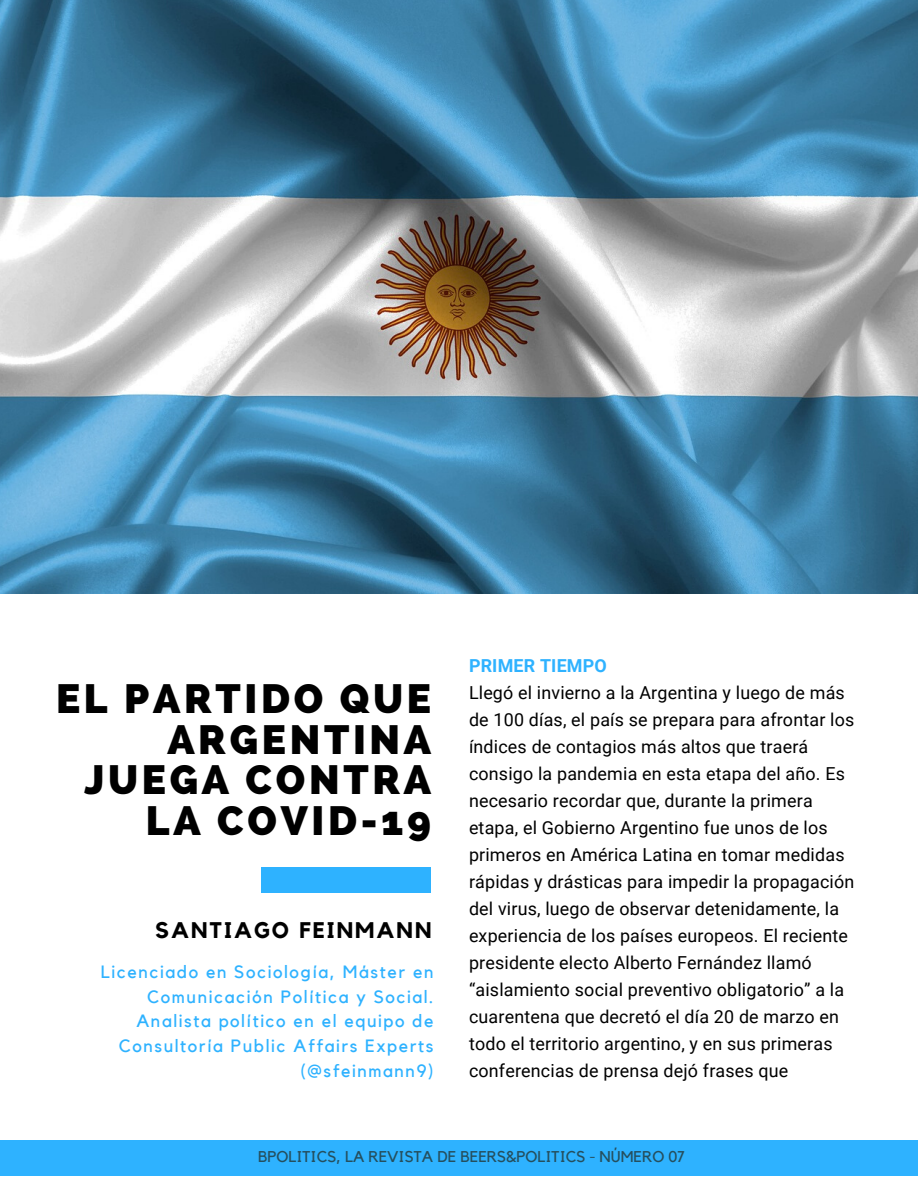
<style>
.page{position:relative;width:918px;height:1188px;background:#fff}
.page>*{position:absolute;margin:0;border:0;box-sizing:border-box;transform-origin:0 0}
.t1{font:800 40.65px/40.7px "Raleway";letter-spacing:.09em;color:#000;text-align:right}
.t2{font:700 22.5px "Kollektif";letter-spacing:.09em;color:#000}
.t3{font:17.85px/27px "Roboto";letter-spacing:.01em;color:#000}
.t4{font:700 17.85px "Roboto";letter-spacing:.01em;color:#2eb2ff}
.t5{font:17.7px/24.6px "Kollektif";letter-spacing:.09em;color:#2eb2ff;text-align:right}
.t6{font:15.6px "Kollektif";color:#254f5e}
</style>
<div class="page">
<div style="left:261px;top:868px;width:170px;height:25px;background:#2eb2ff"></div>
<div style="left:0;top:1140px;width:918px;height:35px;background:#2eb2ff"></div>
<img style="left:0;top:0;width:918px;height:593px">
<h1 class="t1" style="left:56px;top:679px;width:377px">EL PARTIDO QUE<br>ARGENTINA<br>JUEGA CONTRA<br>LA COVID-19</h1>
<p class="t2" style="left:155px;top:920px;width:278px">SANTIAGO FEINMANN</p>
<p class="t5" style="left:101px;top:960px;width:334px">Licenciado en Sociología, Máster en<br>Comunicación Política y Social.<br>Analista político en el equipo de<br>Consultoría Public Affairs Experts (@sfeinmann9)</p>
<p class="t4" style="left:469px;top:655px;width:139px">PRIMER TIEMPO</p>
<p class="t3" style="left:469px;top:679px;width:387px">Llegó el invierno a la Argentina y luego de más de 100 días, el país se prepara para afrontar los índices de contagios más altos que traerá consigo la pandemia en esta etapa del año. Es necesario recordar que, durante la primera etapa, el Gobierno Argentino fue unos de los primeros en América Latina en tomar medidas rápidas y drásticas para impedir la propagación del virus, luego de observar detenidamente, la experiencia de los países europeos. El reciente presidente electo Alberto Fernández llamó “aislamiento social preventivo obligatorio” a la cuarentena que decretó el día 20 de marzo en todo el territorio argentino, y en sus primeras conferencias de prensa dejó frases que</p>
<p class="t6" style="left:258px;top:1149px;width:428px">BPOLITICS, LA REVISTA DE BEERS&amp;POLITICS - NÚMERO 07</p>
</div>
